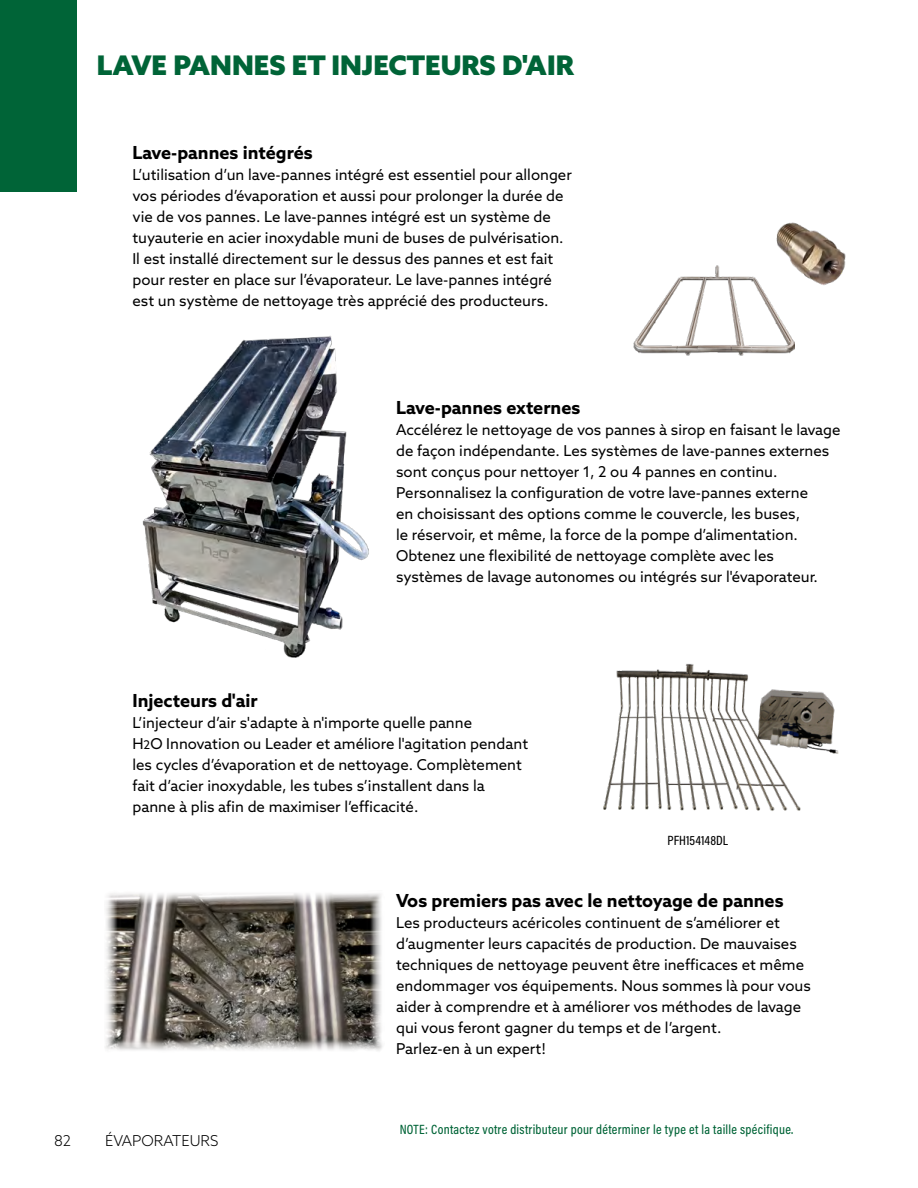
<style>
.page{position:relative;width:918px;height:1188px;background:#fff}
.page>*{position:absolute;margin:0;border:0;box-sizing:border-box;transform-origin:0 0}
.t1{font:900 27px "Azo Sans";color:#006437}
.t2{font:700 18px "Azo Sans";color:#000}
.t3{font:15px/21px "Azo Sans";color:#000}
.t4{font:300 15px "Azo Sans";color:#000}
.t5{font:500 13.5px "Acumin Pro Cond";letter-spacing:.02em;color:#006437}
.t6{font:500 13.5px "Acumin Pro Cond";color:#000}
.s1{font-size:12px}
</style>
<div class="page">
<div style="left:0;top:0;width:77px;height:192px;background:#006437"></div>
<img style="left:603px;top:663px;width:236px;height:148px">
<img style="left:633px;top:265px;width:162px;height:91px">
<img style="left:775px;top:222px;width:71px;height:63px">
<img style="left:142px;top:335px;width:227px;height:323px">
<img style="left:105px;top:893px;width:278px;height:158px">
<h1 class="t1" style="left:97px;top:48px;width:479px">LAVE PANNES ET INJECTEURS D'AIR</h1>
<p class="t2" style="left:132px;top:141px;width:182px">Lave-pannes intégrés</p>
<p class="t3" style="left:132px;top:164px;width:441px">L’utilisation d’un lave-pannes intégré est essentiel pour allonger vos périodes d’évaporation et aussi pour prolonger la durée de vie de vos pannes. Le lave-pannes intégré est un système de tuyauterie en acier inoxydable muni de buses de pulvérisation.<br>Il est installé directement sur le dessus des pannes et est fait pour rester en place sur l’évaporateur. Le lave-pannes intégré est un système de nettoyage très apprécié des producteurs.</p>
<p class="t2" style="left:396px;top:396px;width:186px">Lave-pannes externes</p>
<p class="t3" style="left:396px;top:419px;width:446px">Accélérez le nettoyage de vos pannes à sirop en faisant le lavage de façon indépendante. Les systèmes de lave-pannes externes sont conçus pour nettoyer 1, 2 ou 4 pannes en continu.<br>Personnalisez la configuration de votre lave-pannes externe<br>en choisissant des options comme le couvercle, les buses,<br>le réservoir, et même, la force de la pompe d’alimentation.<br>Obtenez une flexibilité de nettoyage complète avec les systèmes de lavage autonomes ou intégrés sur l'évaporateur.</p>
<p class="t2" style="left:132px;top:689px;width:127px">Injecteurs d'air</p>
<p class="t3" style="left:132px;top:712px;width:397px">L’injecteur d’air s'adapte à n'importe quelle panne<br>H<span class="s1">2</span>O Innovation ou Leader et améliore l'agitation pendant les cycles d’évaporation et de nettoyage. Complètement fait d’acier inoxydable, les tubes s’installent dans la panne à plis afin de maximiser l’efficacité.</p>
<p class="t6" style="left:668px;top:832px;width:62px">PFH154148DL</p>
<p class="t4" style="left:54px;top:1131px;width:19px">82</p>
<p class="t4" style="left:105px;top:1131px;width:115px">ÉVAPORATEURS</p>
<p class="t2" style="left:396px;top:889px;width:389px">Vos premiers pas avec le nettoyage de pannes</p>
<p class="t3" style="left:396px;top:912px;width:416px">Les producteurs acéricoles continuent de s’améliorer et d’augmenter leurs capacités de production. De mauvaises techniques de nettoyage peuvent être inefficaces et même endommager vos équipements. Nous sommes là pour vous aider à comprendre et à améliorer vos méthodes de lavage qui vous feront gagner du temps et de l’argent.<br>Parlez-en à un expert!</p>
<p class="t5" style="left:400px;top:1121px;width:395px">NOTE: Contactez votre distributeur pour déterminer le type et la taille spécifique.</p>
</div>
